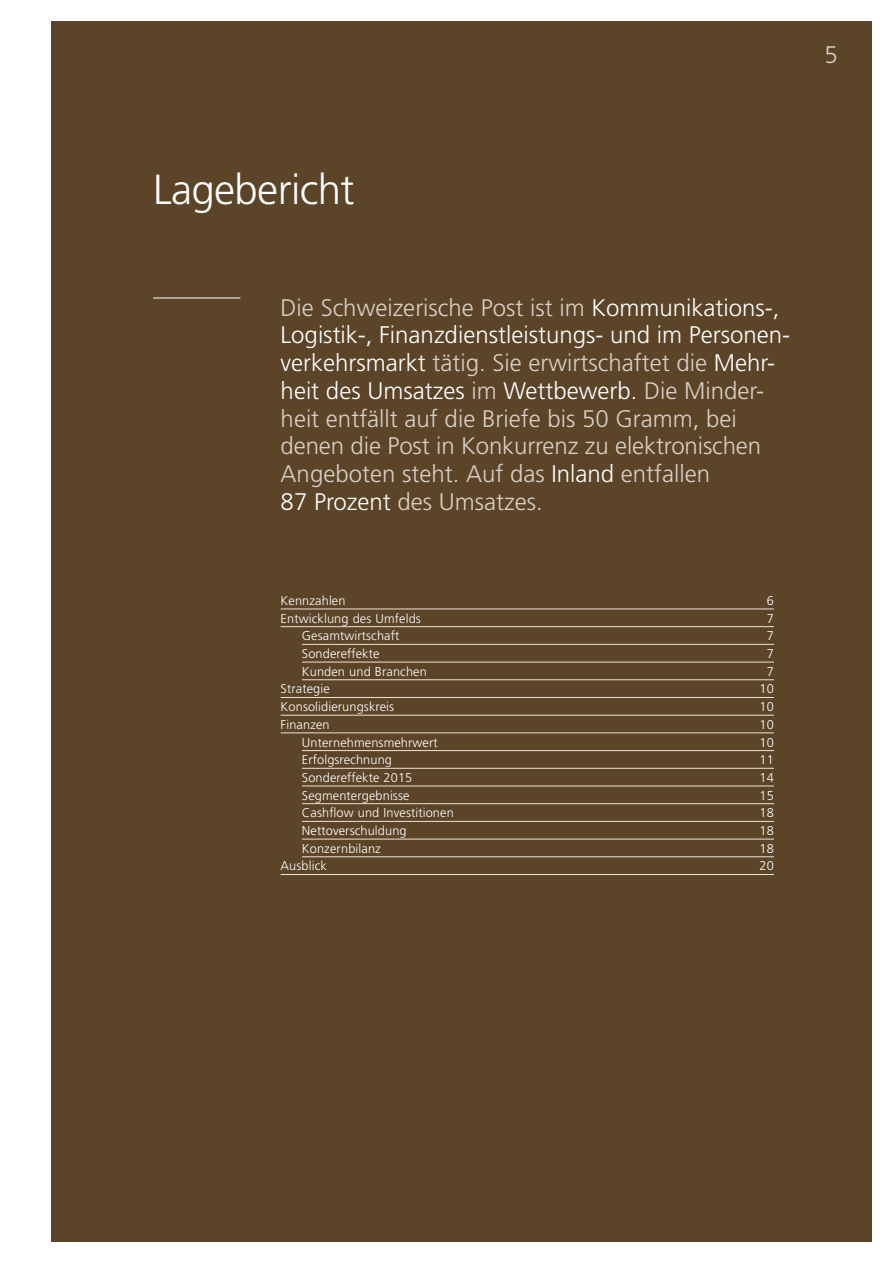
<style>
.page{position:relative;width:893px;height:1263px;background:#fff}
.page>*{position:absolute;margin:0;border:0;box-sizing:border-box;transform-origin:0 0}
.t1{font:300 42px "Frutiger LT Std";letter-spacing:-.015em;color:#fff}
.t2{font:300 24px/27.8px "Frutiger LT Std";color:#d8d0c7}
.t3{font:300 12.75px "Frutiger LT Std";letter-spacing:.01em;color:#fff}
.s1{color:#fff}
</style>
<div class="page">
<div style="left:51px;top:21px;width:821px;height:1221px;background:#5c4428"></div>
<hr style="left:154px;top:298px;width:86px;height:1px;background:#fff">
<hr style="left:281px;top:609px;width:493px;height:1px;background:#ece4d6">
<hr style="left:281px;top:626px;width:493px;height:1px;background:#ece4d6">
<hr style="left:302px;top:644px;width:472px;height:1px;background:#ece4d6">
<hr style="left:302px;top:662px;width:472px;height:1px;background:#ece4d6">
<hr style="left:302px;top:679px;width:472px;height:1px;background:#ece4d6">
<hr style="left:281px;top:697px;width:493px;height:1px;background:#ece4d6">
<hr style="left:281px;top:715px;width:493px;height:1px;background:#ece4d6">
<hr style="left:281px;top:733px;width:493px;height:1px;background:#ece4d6">
<hr style="left:302px;top:750px;width:472px;height:1px;background:#ece4d6">
<hr style="left:302px;top:768px;width:472px;height:1px;background:#ece4d6">
<hr style="left:302px;top:786px;width:472px;height:1px;background:#ece4d6">
<hr style="left:302px;top:803px;width:472px;height:1px;background:#ece4d6">
<hr style="left:302px;top:821px;width:472px;height:1px;background:#ece4d6">
<hr style="left:302px;top:839px;width:472px;height:1px;background:#ece4d6">
<hr style="left:302px;top:856px;width:472px;height:1px;background:#ece4d6">
<hr style="left:281px;top:874px;width:493px;height:1px;background:#ece4d6">
<p class="t2" style="left:824px;top:42px;width:15px">5</p>
<h2 class="t1" style="left:153px;top:165px;width:203px">Lagebericht</h2>
<p class="t2" style="left:281px;top:294px;width:509px">Die Schweizerische Post ist im <span class="s1">Kommunikations-, Logistik-, Finanzdienstleistungs- und im Personen&shy;verkehrsmarkt</span> tätig. Sie erwirtschaftet die <span class="s1">Mehr&shy;heit des Umsatzes</span> im <span class="s1">Wettbewerb.</span> Die Minder&shy;heit entfällt auf die Briefe bis 50 Gramm, bei denen die Post in Konkurrenz zu elektronischen Ange boten steht. Auf das <span class="s1">Inland</span> entfallen<br><span class="s1">87 Prozent</span> des Umsatzes.</p>
<p class="t3" style="left:281px;top:593px;width:66px">Kennzahlen</p>
<p class="t3" style="left:767px;top:593px;width:9px">6</p>
<p class="t3" style="left:281px;top:611px;width:142px">Entwicklung des Umfelds</p>
<p class="t3" style="left:767px;top:611px;width:9px">7</p>
<p class="t3" style="left:302px;top:629px;width:99px">Gesamtwirtschaft</p>
<p class="t3" style="left:767px;top:629px;width:9px">7</p>
<p class="t3" style="left:302px;top:646px;width:79px">Sondereffekte</p>
<p class="t3" style="left:767px;top:646px;width:9px">7</p>
<p class="t3" style="left:302px;top:664px;width:126px">Kunden und Branchen</p>
<p class="t3" style="left:767px;top:664px;width:9px">7</p>
<p class="t3" style="left:281px;top:682px;width:51px">Strategie</p>
<p class="t3" style="left:760px;top:682px;width:16px">10</p>
<p class="t3" style="left:281px;top:699px;width:115px">Konsolidierungskreis</p>
<p class="t3" style="left:760px;top:699px;width:16px">10</p>
<p class="t3" style="left:281px;top:717px;width:51px">Finanzen</p>
<p class="t3" style="left:760px;top:717px;width:16px">10</p>
<p class="t3" style="left:302px;top:735px;width:137px">Unternehmensmehrwert</p>
<p class="t3" style="left:760px;top:735px;width:16px">10</p>
<p class="t3" style="left:302px;top:752px;width:92px">Erfolgsrechnung</p>
<p class="t3" style="left:760px;top:752px;width:16px">11</p>
<p class="t3" style="left:302px;top:770px;width:112px">Sondereffekte 2015</p>
<p class="t3" style="left:760px;top:770px;width:16px">14</p>
<p class="t3" style="left:302px;top:788px;width:109px">Segmentergebnisse</p>
<p class="t3" style="left:760px;top:788px;width:16px">15</p>
<p class="t3" style="left:302px;top:806px;width:153px">Cashflow und Investitionen</p>
<p class="t3" style="left:760px;top:806px;width:16px">18</p>
<p class="t3" style="left:302px;top:823px;width:106px">Nettoverschuldung</p>
<p class="t3" style="left:760px;top:823px;width:16px">18</p>
<p class="t3" style="left:302px;top:841px;width:80px">Konzernbilanz</p>
<p class="t3" style="left:760px;top:841px;width:16px">18</p>
<p class="t3" style="left:281px;top:859px;width:48px">Ausblick</p>
<p class="t3" style="left:760px;top:859px;width:16px">20</p>
</div>
